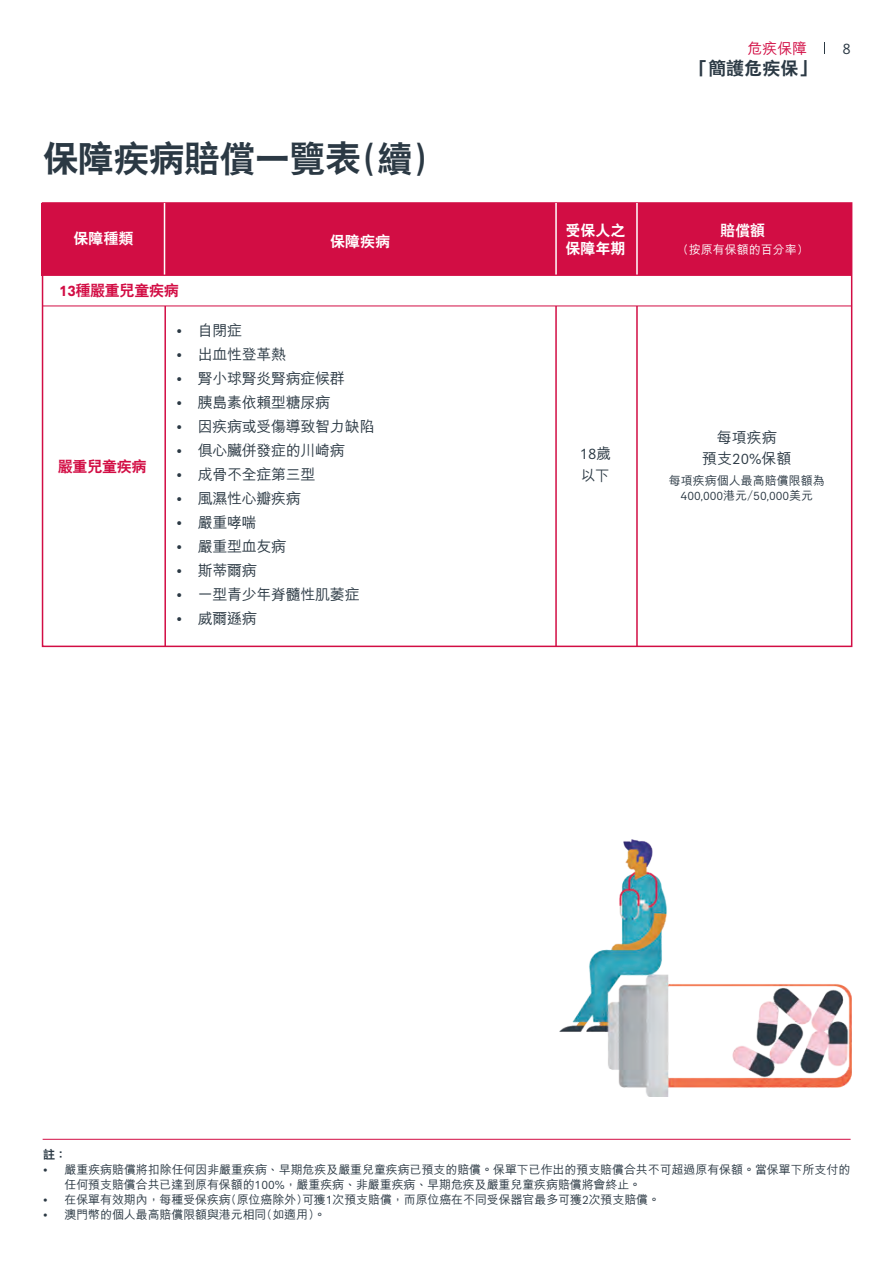
<style>
.page{position:relative;width:893px;height:1263px;background:#fff}
.page>*{position:absolute;margin:0;border:0;box-sizing:border-box;transform-origin:0 0}
.t1{font:800 36px "C Hei 2 HK";letter-spacing:-.02em;color:#2b3944}
.t2{font:800 18px "C Hei 2 HK";color:#2b3944}
.t3{font:500 15.15px "M Hei HK";color:#2b3944}
.t4{font:500 15px/21px "M Hei HK";letter-spacing:-.02em;color:#2b3944;text-align:center}
.t5{font:800 15px/18px "C Hei 2 HK";color:#fff}
.t6{font:800 15px "C Hei 2 HK";letter-spacing:-.02em;color:#d20d44}
.t7{font:15px "AIA Everest";color:#2b3944}
.t8{font:500 15px "M Hei HK";color:#d20d44}
.t9{font:500 12px/15px "M Hei HK";letter-spacing:-.01em;color:#2b3944}
.t10{font:12px "AIA Everest";color:#2b3944}
.t11{font:500 12px "M Hei HK";color:#fff}
.t12{font:800 12px "C Hei 2 HK";color:#2b3944}
.s1{font-size:35.25px}
.s2{font-family:"AIA Everest";font-weight:700}
.s3{font-family:"AIA Everest";font-weight:400}
.s4{font-family:"M Hei HK";font-weight:500;font-size:15.15px}
.s5{font-family:"M Hei HK";font-weight:500}
</style>
<div class="page">
<div style="left:42px;top:203px;width:809px;height:72px;background:#d20d44"></div>
<hr style="left:43px;top:1139px;width:808px;height:1px;background:#d20d44">
<hr style="left:555px;top:275px;width:2px;height:371px;background:#d20d44">
<hr style="left:636px;top:275px;width:2px;height:371px;background:#d20d44">
<hr style="left:164px;top:275px;width:2px;height:371px;background:#d20d44">
<div style="left:43px;top:275px;width:809px;height:31px;background:#fff"></div>
<hr style="left:43px;top:306px;width:809px;height:1px;background:#d20d44">
<hr style="left:43px;top:274px;width:809px;height:2px;background:#d20d44">
<div style="left:42px;top:202px;width:810px;height:445px;border:2px solid #d20d44"></div>
<hr style="left:555px;top:203px;width:2px;height:72px;background:#fff">
<hr style="left:636px;top:203px;width:2px;height:72px;background:#fff">
<hr style="left:164px;top:203px;width:1px;height:72px;background:#fff">
<img style="left:559px;top:840px;width:293px;height:257px">
<h1 class="t1" style="left:43px;top:140px;width:388px">保障疾病賠償一覽表<span class="s1">(續)</span></h1>
<p class="t8" style="left:747px;top:37px;width:61px">危疾保障</p>
<p class="t7" style="left:842px;top:40px;width:10px">8</p>
<h2 class="t2" style="left:690px;top:60px;width:128px">「簡護危疾保」</h2>
<p class="t5" style="left:74px;top:229px;width:62px">保障種類</p>
<p class="t5" style="left:565px;top:222px;width:61px">受保人之保障年期</p>
<p class="t5" style="left:720px;top:221px;width:46px">賠償額</p>
<p class="t5" style="left:330px;top:232px;width:61px">保障疾病</p>
<p class="t11" style="left:683px;top:241px;width:121px">(按原有保額的百分率)</p>
<p class="t6" style="left:59px;top:283px;width:121px"><span class="s2">13</span>種嚴重兒童疾病</p>
<p class="t4" style="left:176px;top:319px;width:67px"><span class="s3">•</span> 自閉症</p>
<p class="t4" style="left:176px;top:343px;width:111px"><span class="s3">•</span> 出血性登革熱</p>
<p class="t4" style="left:176px;top:367px;width:170px"><span class="s3">•</span> 腎小球腎炎腎病症候群</p>
<p class="t4" style="left:176px;top:391px;width:155px"><span class="s3">•</span> 胰島素依賴型糖尿病</p>
<p class="t4" style="left:176px;top:415px;width:199px"><span class="s3">•</span> 因疾病或受傷導致智力缺陷</p>
<p class="t4" style="left:176px;top:439px;width:170px"><span class="s3">•</span> 俱心臟併發症的川崎病</p>
<p class="t4" style="left:176px;top:463px;width:141px"><span class="s3">•</span> 成骨不全症第三型</p>
<p class="t4" style="left:176px;top:487px;width:126px"><span class="s3">•</span> 風濕性心瓣疾病</p>
<p class="t4" style="left:176px;top:511px;width:82px"><span class="s3">•</span> 嚴重哮喘</p>
<p class="t4" style="left:176px;top:535px;width:111px"><span class="s3">•</span> 嚴重型血友病</p>
<p class="t4" style="left:176px;top:559px;width:82px"><span class="s3">•</span> 斯蒂爾病</p>
<p class="t4" style="left:176px;top:583px;width:185px"><span class="s3">•</span> 一型青少年脊髓性肌萎症</p>
<p class="t4" style="left:176px;top:607px;width:82px"><span class="s3">•</span> 威爾遜病</p>
<p class="t6" style="left:58px;top:459px;width:90px">嚴重兒童疾病</p>
<p class="t7" style="left:580px;top:446px;width:33px">18<span class="s4">歲</span></p>
<p class="t3" style="left:581px;top:464px;width:31px">以下</p>
<p class="t4" style="left:702px;top:425px;width:91px">每項疾病<br>預支<span class="s3">20%</span>保額</p>
<p class="t9" style="left:669px;top:472px;width:158px">每項疾病個人最高賠償限額為</p>
<p class="t10" style="left:681px;top:489px;width:134px">400,000<span class="s5">港元/</span>50,000<span class="s5">美元</span></p>
<p class="t12" style="left:43px;top:1148px;width:25px">註：</p>
<p class="t9" style="left:65px;top:1161px;width:787px;text-indent:-21px"><span class="s3">•</span> 嚴重疾病賠償將扣除任何因非嚴重疾病、早期危疾及嚴重兒童疾病已預支的賠償。保單下已作出的預支賠償合共不可超過原有保額。當保單下所支付的任何預支賠償合共已達到原有保額的<span class="s3">100%</span>，嚴重疾病、非嚴重疾病、早期危疾及嚴重兒童疾病賠償將會終止。</p>
<p class="t9" style="left:43px;top:1191px;width:618px"><span class="s3">•</span> 在保單有效期內，每種受保疾病(原位癌除外)可獲<span class="s3">1</span>次預支賠償，而原位癌在不同受保器官最多可獲<span class="s3">2</span>次預支賠償。</p>
<p class="t9" style="left:43px;top:1206px;width:284px"><span class="s3">•</span> 澳門幣的個人最高賠償限額與港元相同(如適用)。</p>
</div>
